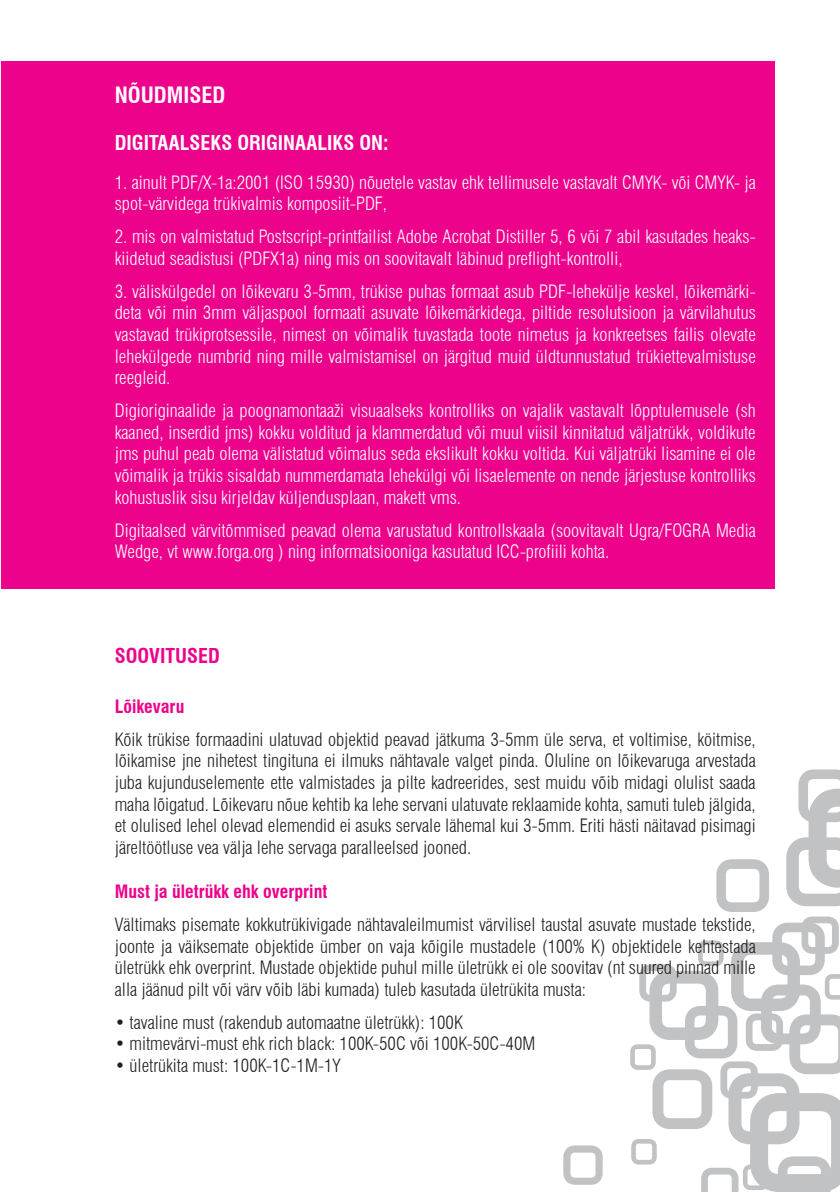
<style>
.page{position:relative;width:840px;height:1192px;background:#fff}
.page>*{position:absolute;margin:0;border:0;box-sizing:border-box;transform-origin:0 0}
.t1{font:700 condensed 22px "Swiss 721 BT";color:#fff}
.t2{font:700 condensed 20px "Swiss 721 BT";color:#fff}
.t3{font:700 condensed 20px "Swiss 721 BT";color:#ed028c}
.t4{font:300 condensed 18px/21.6px "Swiss 721 BT";color:#fff}
.t5{font:300 condensed 18px/21.6px "Swiss 721 BT";color:#231f20;text-align:justify}
.t6{font:700 condensed 18px "Swiss 721 BT";color:#ed028c}
</style>
<div class="page">
<svg style="left:563px;top:1145px;width:39px;height:40px"></svg>
<div style="left:1px;top:61px;width:774px;height:528px;background:#ed028c"></div>
<svg style="left:630px;top:769px;width:210px;height:423px"></svg>
<p class="t1" style="left:115px;top:82px;width:112px">NÕUDMISED</p>
<p class="t2" style="left:115px;top:131px;width:275px">DIGITAALSEKS ORIGINAALIKS ON:</p>
<p class="t4" style="left:115px;top:171px;width:642px">1. ainult PDF/X-1a:2001 (ISO 15930) nõuetele vastav ehk tellimusele vastavalt CMYK- või CMYK- ja spot-värvidega trükivalmis komposiit-PDF,</p>
<p class="t4" style="left:115px;top:226px;width:642px">2. mis on valmistatud Postscript-printfailist Adobe Acrobat Distiller 5, 6 või 7 abil kasutades heaks&shy;kiidetud seadistusi (PDFX1a) ning mis on soovitavalt läbinud preflight-kontrolli,</p>
<p class="t4" style="left:115px;top:280px;width:642px;text-align:justify">3. väliskülgedel on lõikevaru 3-5mm, trükise puhas formaat asub PDF-lehekülje keskel, lõikemärki&shy;deta või min 3mm väljaspool formaati asuvate lõikemärkidega, piltide resolutsioon ja värvilahutus vastavad trükiprotsessile, nimest on võimalik tuvastada toote nimetus ja konkreetses failis olevate lehekülgede numbrid ning mille valmistamisel on järgitud muid üldtunnustatud trükiettevalmistuse reegleid.</p>
<p class="t4" style="left:115px;top:400px;width:642px;text-align:justify">Digioriginaalide ja poognamontaaži visuaalseks kontrolliks on vajalik vastavalt lõpptulemusele (sh kaaned, inserdid jms) kokku volditud ja klammerdatud või muul viisil kinnitatud väljatrükk, voldikute jms puhul peab olema välistatud võimalus seda ekslikult kokku voltida. Kui väljatrüki lisamine ei ole võimalik ja trükis sisaldab nummerdamata lehekülgi või lisaelemente on nende järjestuse kontrolliks kohustuslik sisu kirjeldav küljendusplaan, makett vms.</p>
<p class="t4" style="left:115px;top:519px;width:642px">Digitaalsed värvitõmmised peavad olema varustatud kontrollskaala (soovitavalt Ugra/FOGRA Media<br>Wedge, vt www.forga.org ) ning informatsiooniga kasutatud ICC-profiili kohta.</p>
<p class="t3" style="left:115px;top:644px;width:106px">SOOVITUSED</p>
<p class="t6" style="left:115px;top:695px;width:71px">Lõikevaru</p>
<p class="t5" style="left:115px;top:728px;width:642px">Kõik trükise formaadini ulatuvad objektid peavad jätkuma 3-5mm üle serva, et voltimise, köitmise, lõikamise jne nihetest tingituna ei ilmuks nähtavale valget pinda. Oluline on lõikevaruga arvestada juba kujunduselemente ette valmistades ja pilte kadreerides, sest muidu võib midagi olulist saada maha lõigatud. Lõikevaru nõue kehtib ka lehe servani ulatuvate reklaamide kohta, samuti tuleb jälgida, et olulised lehel olevad elemendid ei asuks servale lähemal kui 3-5mm. Eriti hästi näitavad pisimagi järeltöötluse vea välja lehe servaga paralleelsed jooned.</p>
<p class="t6" style="left:115px;top:881px;width:214px">Must ja ületrükk ehk overprint</p>
<p class="t5" style="left:115px;top:914px;width:642px">Vältimaks pisemate kokkutrükivigade nähtavaleilmumist värvilisel taustal asuvate mustade tekstide, joonte ja väiksemate objektide ümber on vaja kõigile mustadele (100% K) objektidele kehtestada ületrükk ehk overprint. Mustade objektide puhul mille ületrükk ei ole soovitav (nt suured pinnad mille alla jäänud pilt või värv võib läbi kumada) tuleb kasutada ületrükita musta:</p>
<p class="t5" style="left:115px;top:1011px;width:349px">• tavaline must (rakendub automaatne ületrükk): 100K</p>
<p class="t5" style="left:115px;top:1033px;width:422px">• mitmevärvi-must ehk rich black: 100K-50C või 100K-50C-40M</p>
<p class="t5" style="left:115px;top:1054px;width:227px">• ületrükita must: 100K-1C-1M-1Y</p>
</div>
